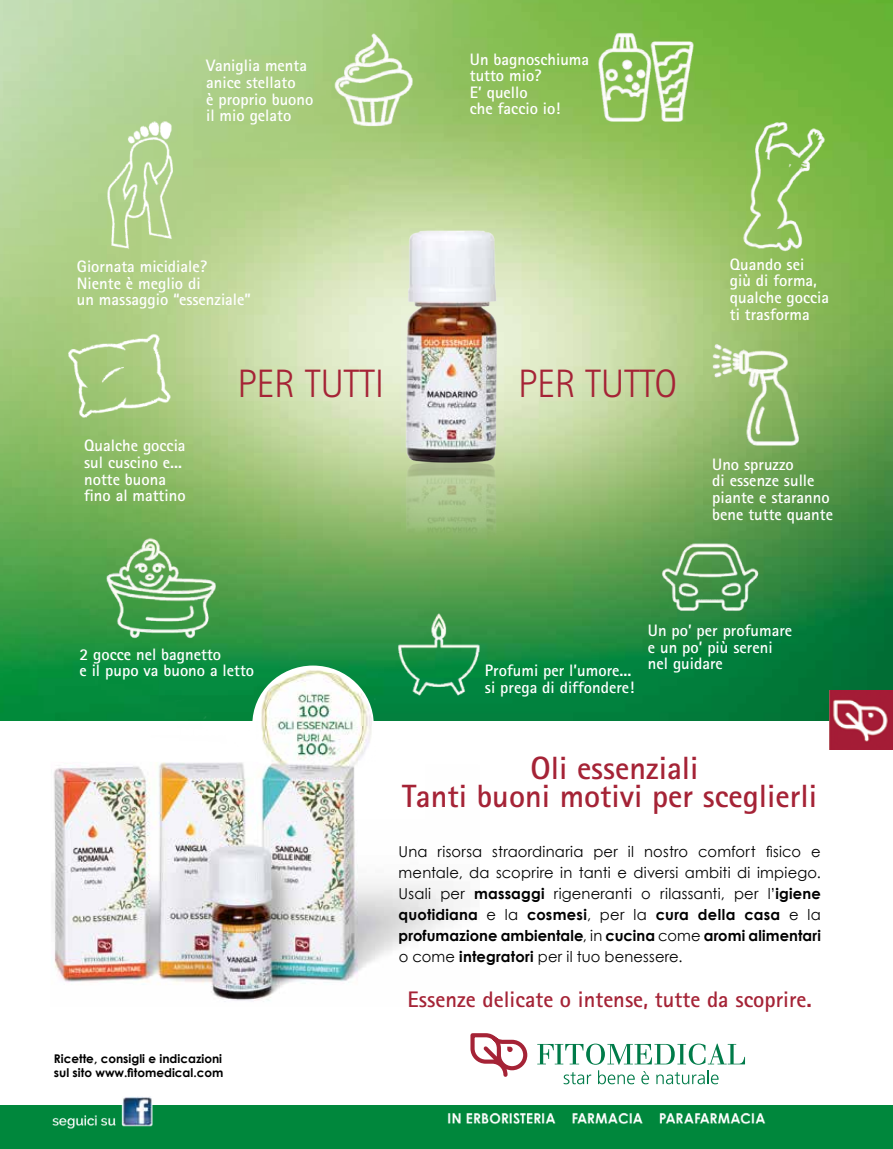
<style>
.page{position:relative;width:893px;height:1149px;background:#fff}
.page>*{position:absolute;margin:0;border:0;box-sizing:border-box;transform-origin:0 0}
.t1{font:300 39.6px "Rotis Sans Serif";color:#a52336}
.t2{font:700 32.25px/28.5px "Rotis Sans Serif";color:#a52336;text-align:center}
.t3{font:700 22.5px "Rotis Sans Serif";color:#a52336}
.t4{font:700 16.5px/16.5px "Rotis Sans Serif";color:#fff}
.t5{font:15px/21px "Century Gothic";letter-spacing:.015em;color:#000;text-align:justify}
.t6{font:700 12px/13.5px "Century Gothic";color:#000}
.s1{font-weight:700}
</style>
<div class="page">
<div style="left:0;top:1105px;width:893px;height:43px;background:#00873c"></div>
<svg style="left:537px;top:1043px;width:208px;height:40px"></svg>
<svg style="left:470px;top:1033px;width:58px;height:44px"></svg>
<img style="left:447px;top:1113px;width:319px;height:11px">
<img style="left:52px;top:1096px;width:101px;height:33px">
<img style="left:0;top:0;width:893px;height:720px">
<img style="left:333px;top:32px;width:82px;height:97px">
<img style="left:589px;top:23px;width:114px;height:104px">
<img style="left:736px;top:112px;width:93px;height:144px">
<img style="left:707px;top:334px;width:97px;height:114px">
<img style="left:657px;top:537px;width:104px;height:79px">
<img style="left:393px;top:605px;width:91px;height:95px">
<img style="left:103px;top:531px;width:116px;height:114px">
<img style="left:63px;top:330px;width:115px;height:95px">
<img style="left:91px;top:114px;width:101px;height:135px">
<img style="left:389px;top:217px;width:121px;height:328px">
<img style="left:31px;top:658px;width:448px;height:344px">
<img style="left:830px;top:690px;width:63px;height:58px">
<p class="t4" style="left:206px;top:57px;width:109px">Vaniglia menta anice stellato<br>è proprio buono il mio gelato</p>
<p class="t4" style="left:470px;top:50px;width:121px">Un bagnoschiuma tutto mio?<br>E’ quello<br>che faccio io!</p>
<p class="t4" style="left:77px;top:258px;width:176px">Giornata micidiale?<br>Niente è meglio di<br>un massaggio “essenziale”</p>
<p class="t4" style="left:84px;top:437px;width:103px">Qualche goccia sul cuscino e... notte buona fino al mattino</p>
<h1 class="t1" style="left:238px;top:360px;width:148px">PER TUTTI</h1>
<h1 class="t1" style="left:518px;top:360px;width:161px">PER TUTTO</h1>
<p class="t4" style="left:730px;top:256px;width:101px">Quando sei giù di forma, qualche goccia ti trasforma</p>
<p class="t4" style="left:712px;top:455px;width:122px">Uno spruzzo<br>di essenze sulle piante e staranno bene tutte quante</p>
<p class="t4" style="left:79px;top:645px;width:176px">2 gocce nel bagnetto<br>e il pupo va buono a letto</p>
<p class="t6" style="left:54px;top:1051px;width:171px">Ricette, consigli e indicazioni sul sito www.fitomedical.com</p>
<p class="t4" style="left:485px;top:662px;width:151px">Profumi per l’umore... si prega di diffondere!</p>
<p class="t4" style="left:648px;top:621px;width:146px">Un po’ per profumare e un po’ più sereni nel guidare</p>
<h2 class="t2" style="left:402px;top:752px;width:416px">Oli essenziali<br>Tanti buoni motivi per sceglierli</h2>
<p class="t5" style="left:399px;top:840px;width:424px">Una risorsa straordinaria per il nostro comfort fisico e mentale, da scoprire in tanti e diversi ambiti di impiego.<br>Usali per <span class="s1">massaggi</span> rigeneranti o rilassanti, per l’<span class="s1">igiene quotidiana</span> e la <span class="s1">cosmesi</span>, per la <span class="s1">cura della casa</span> e la <span class="s1">profumazione ambientale</span>, in <span class="s1">cucina</span> come <span class="s1">aromi alimentari </span>o come <span class="s1">integratori</span> per il tuo benessere.</p>
<h3 class="t3" style="left:408px;top:984px;width:406px">Essenze delicate o intense, tutte da scoprire.</h3>
</div>
